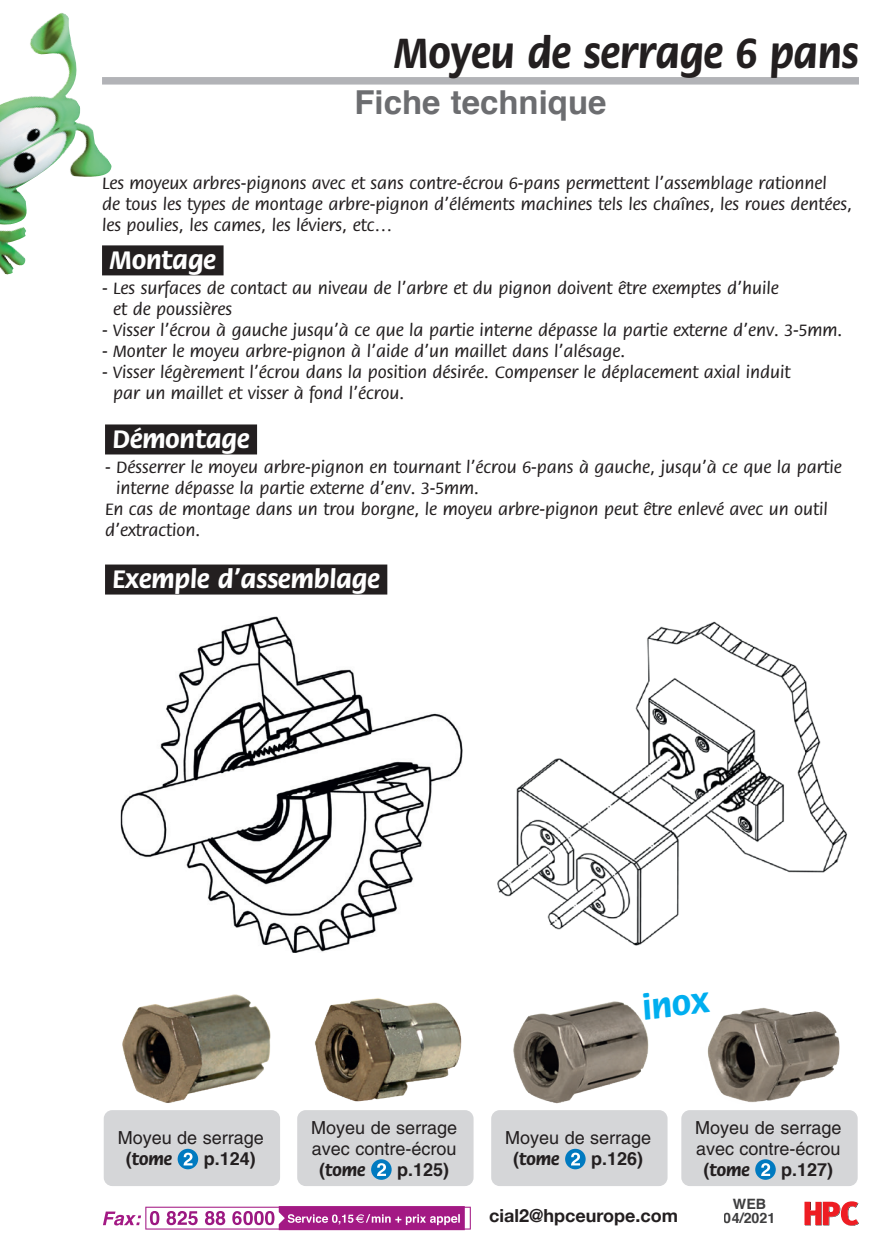
<style>
.page{position:relative;width:893px;height:1259px;background:#fff}
.page>*{position:absolute;margin:0;border:0;box-sizing:border-box;transform-origin:0 0}
.t1{font:700 45px "Flora";color:#231f20;scale:.93 1}
.t2{font:700 36px "Flora";color:#00aeef}
.t3{font:700 33px "Helvetica";color:#6c6d70}
.t4{font:700 27px "Flora";color:#fff}
.t5{font:500 18px/21px "Flora";color:#231f20}
.t6{font:18px/21px "Helvetica";color:#231f20}
.t7{font:700 18px "Helvetica";color:#231f20}
.t8{font:700 18px "Flora";color:#231f20}
.t9{font:700 18px "Helvetica Neue";color:#231f20}
.t10{font:700 14.4px/14.4px "Helvetica";color:#3e3e3f;text-align:center}
.s1{color:#231f20}
.s2{font-family:"Helvetica"}
</style>
<div class="page">
<svg style="left:804px;top:1201px;width:55px;height:24px"></svg>
<svg style="left:103px;top:1206px;width:368px;height:24px"></svg>
<div style="left:102px;top:77px;width:757px;height:8px;background:#b2b3b7"></div>
<div style="left:105px;top:424px;width:152px;height:30px;background:#231f20"></div>
<div style="left:105px;top:564px;width:282px;height:30px;background:#231f20"></div>
<img style="left:120px;top:616px;width:342px;height:336px">
<img style="left:497px;top:621px;width:351px;height:325px">
<div style="left:102px;top:245px;width:122px;height:30px;background:#231f20"></div>
<img style="left:315px;top:998px;width:147px;height:104px">
<div style="left:297px;top:1110px;width:177px;height:76px;background:#d5d6d8;border-radius:9px"></div>
<div style="left:371px;top:1159px;width:21px;height:20px;background:#007ac0;border-radius:50%"></div>
<svg style="left:377px;top:1163px;width:9px;height:13px"></svg>
<img style="left:707px;top:1007px;width:133px;height:96px">
<div style="left:681px;top:1110px;width:177px;height:76px;background:#d5d6d8;border-radius:9px"></div>
<div style="left:755px;top:1159px;width:21px;height:20px;background:#007ac0;border-radius:50%"></div>
<svg style="left:761px;top:1163px;width:9px;height:13px"></svg>
<img style="left:122px;top:994px;width:149px;height:109px">
<div style="left:104px;top:1110px;width:176px;height:76px;background:#d5d6d8;border-radius:9px"></div>
<svg style="left:178px;top:1148px;width:20px;height:21px"></svg>
<svg style="left:184px;top:1152px;width:9px;height:13px"></svg>
<img style="left:513px;top:1001px;width:136px;height:103px">
<div style="left:491px;top:1110px;width:176px;height:76px;background:#d5d6d8;border-radius:9px"></div>
<svg style="left:565px;top:1148px;width:21px;height:21px"></svg>
<svg style="left:571px;top:1152px;width:9px;height:13px"></svg>
<img style="left:0;top:13px;width:112px;height:263px">
<h1 class="t1" style="left:394px;top:29px;width:502px">Moyeu de serrage 6 pans</h1>
<h3 class="t3" style="left:354px;top:76px;width:254px">Fiche technique</h3>
<p class="t5" style="left:102px;top:173px;width:752px">Les moyeux arbres-pignons avec et sans contre-écrou 6-pans permettent l’assemblage rationnel<br>de tous les types de montage arbre-pignon d’éléments machines tels les chaînes, les roues dentées, les poulies, les cames, les léviers, etc…</p>
<h3 class="t4" style="left:102px;top:245px;width:123px"><span class="s1">.</span>Montage<span class="s1">.</span></h3>
<p class="t5" style="left:113px;top:278px;width:667px;text-indent:-11px">- Les surfaces de contact au niveau de l’arbre et du pignon doivent être exemptes d’huile et de poussières</p>
<p class="t5" style="left:102px;top:320px;width:742px">- Visser l’écrou à gauche jusqu’à ce que la partie interne dépasse la partie externe d’env. 3-5mm.</p>
<p class="t5" style="left:102px;top:341px;width:525px">- Monter le moyeu arbre-pignon à l’aide d’un maillet dans l’alésage.</p>
<p class="t5" style="left:113px;top:362px;width:679px;text-indent:-11px">- Visser légèrement l’écrou dans la position désirée. Compenser le déplacement axial induit par un maillet et visser à fond l’écrou.</p>
<h3 class="t4" style="left:105px;top:424px;width:154px"><span class="s1">.</span>Démontage<span class="s1">.</span></h3>
<p class="t5" style="left:105px;top:457px;width:738px">- Désserrer le moyeu arbre-pignon en tournant l’écrou 6-pans à gauche, jusqu’à ce que la partie</p>
<p class="t5" style="left:116px;top:478px;width:365px">interne dépasse la partie externe d’env. 3-5mm.</p>
<p class="t5" style="left:105px;top:499px;width:724px">En cas de montage dans un trou borgne, le moyeu arbre-pignon peut être enlevé avec un outil</p>
<p class="t5" style="left:105px;top:520px;width:97px">d’extraction.</p>
<h3 class="t4" style="left:105px;top:564px;width:284px"><span class="s1">.</span>Exemple d’assemblage<span class="s1">.</span></h3>
<p class="t6" style="left:118px;top:1127px;width:148px">Moyeu de serrage</p>
<p class="t8" style="left:126px;top:1149px;width:48px"><span class="s2">(</span>tome</p>
<p class="t7" style="left:204px;top:1144px;width:54px">p.124)</p>
<h2 class="t2" style="left:640px;top:989px;width:69px;rotate:-7deg">inox</h2>
<p class="t6" style="left:311px;top:1116px;width:148px">Moyeu de serrage avec contre-écrou</p>
<p class="t8" style="left:319px;top:1160px;width:48px"><span class="s2">(</span>tome</p>
<p class="t7" style="left:397px;top:1154px;width:54px">p.125)</p>
<p class="t6" style="left:505px;top:1127px;width:148px">Moyeu de serrage</p>
<p class="t8" style="left:513px;top:1149px;width:48px"><span class="s2">(</span>tome</p>
<p class="t7" style="left:591px;top:1144px;width:54px">p.126)</p>
<p class="t6" style="left:695px;top:1116px;width:148px">Moyeu de serrage avec contre-écrou</p>
<p class="t8" style="left:703px;top:1160px;width:48px"><span class="s2">(</span>tome</p>
<p class="t7" style="left:781px;top:1154px;width:54px">p.127)</p>
<p class="t9" style="left:489px;top:1201px;width:191px">cial2@hpceurope.com</p>
<p class="t10" style="left:724px;top:1196px;width:53px">WEB<br>04/2021</p>
</div>
